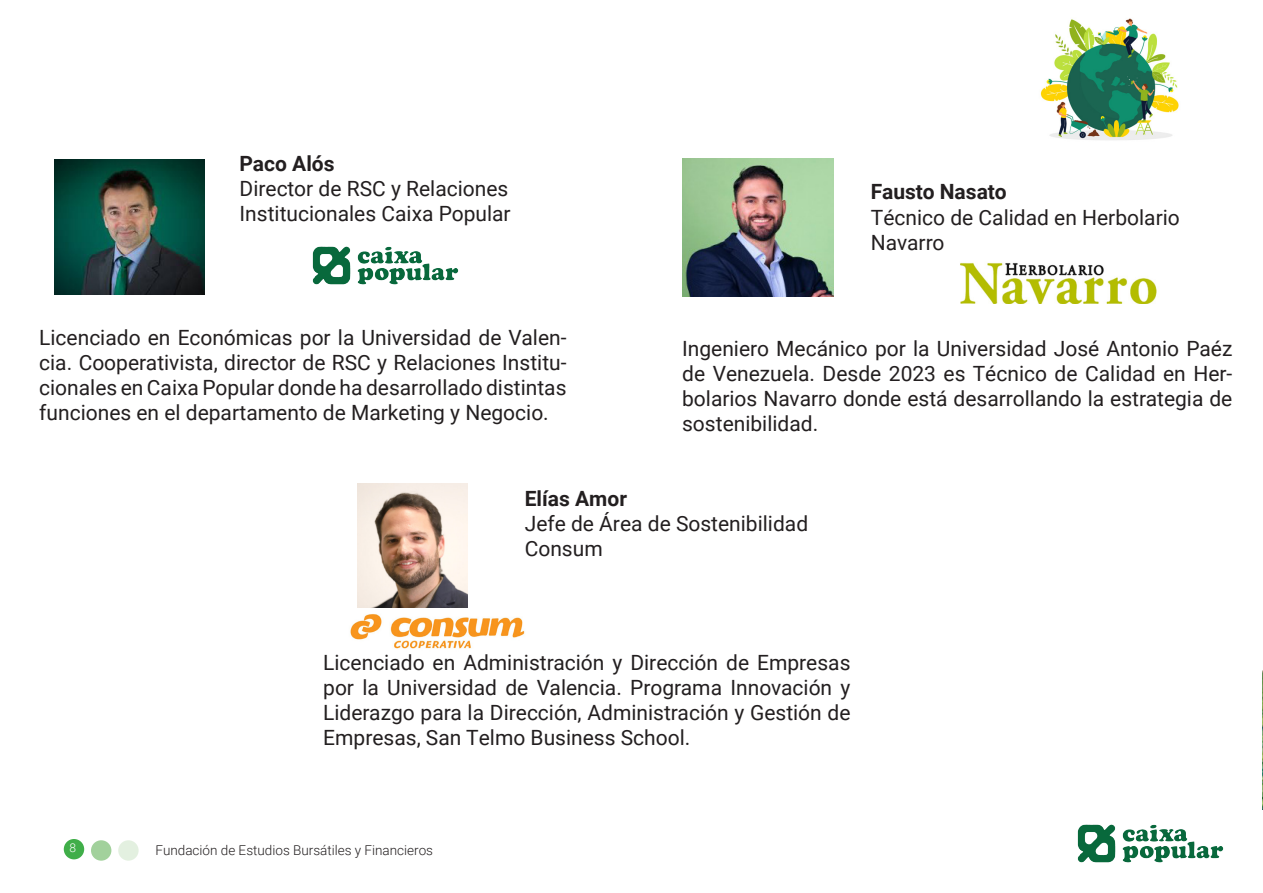
<style>
.page{position:relative;width:1263px;height:893px;background:#fff}
.page>*{position:absolute;margin:0;border:0;box-sizing:border-box;transform-origin:0 0}
.t1{font:21px/25.2px "Roboto";color:#231f20;text-align:justify}
.t2{font:700 21px "Roboto";color:#231f20}
.t3{font:300 13.5px "Roboto";color:#231f20}
.t4{font:300 12px "Roboto";color:#fff}
</style>
<div class="page">
<div style="left:64px;top:839px;width:20px;height:20px;background:#40ae49;border-radius:50%"></div>
<div style="left:91px;top:840px;width:20px;height:21px;background:#a2d19c;border-radius:50%"></div>
<div style="left:118px;top:840px;width:21px;height:21px;background:#e3f0e0;border-radius:50%"></div>
<img style="left:54px;top:160px;width:151px;height:135px">
<img style="left:357px;top:484px;width:111px;height:124px">
<img style="left:312px;top:246px;width:147px;height:39px">
<img style="left:350px;top:614px;width:175px;height:35px">
<img style="left:682px;top:158px;width:151px;height:138px">
<img style="left:960px;top:262px;width:197px;height:42px">
<img style="left:1262px;top:670px;width:1px;height:139px">
<img style="left:1077px;top:824px;width:147px;height:39px">
<img style="left:1040px;top:18px;width:139px;height:122px">
<p class="t2" style="left:240px;top:148px;width:97px">Paco Alós</p>
<p class="t1" style="left:240px;top:175px;width:273px">Director de RSC y Relaciones<br>Institucionales Caixa Popular</p>
<p class="t1" style="left:39px;top:324px;width:529px">Licenciado en Económicas por la Universidad de Valen&shy;cia. Cooperativista, director de RSC y Relaciones Institu&shy;cionales en Caixa Popular donde ha desarrollado distintas funciones en el departamento de Marketing y Negocio.</p>
<p class="t2" style="left:871px;top:177px;width:137px">Fausto Nasato</p>
<p class="t1" style="left:871px;top:204px;width:310px">Técnico de Calidad en Herbolario<br>Navarro</p>
<p class="t1" style="left:682px;top:335px;width:552px">Ingeniero Mecánico por la Universidad José Antonio Paéz de Venezuela. Desde 2023 es Técnico de Calidad en Her&shy;bolarios Navarro donde está desarrollando la estrategia de sostenibilidad.</p>
<p class="t2" style="left:525px;top:484px;width:104px">Elías Amor</p>
<p class="t1" style="left:525px;top:510px;width:285px">Jefe de Área de Sostenibilidad</p>
<p class="t1" style="left:525px;top:535px;width:80px">Consum</p>
<p class="t1" style="left:323px;top:649px;width:529px">Licenciado en Administración y Dirección de Empresas por la Universidad de Valencia. Programa Innovación y Liderazgo para la Dirección, Administración y Gestión de Empresas, San Telmo Business School.</p>
<p class="t4" style="left:70px;top:839px;width:8px">8</p>
<p class="t3" style="left:156px;top:841px;width:279px">Fundación de Estudios Bursátiles y Financieros</p>
</div>
